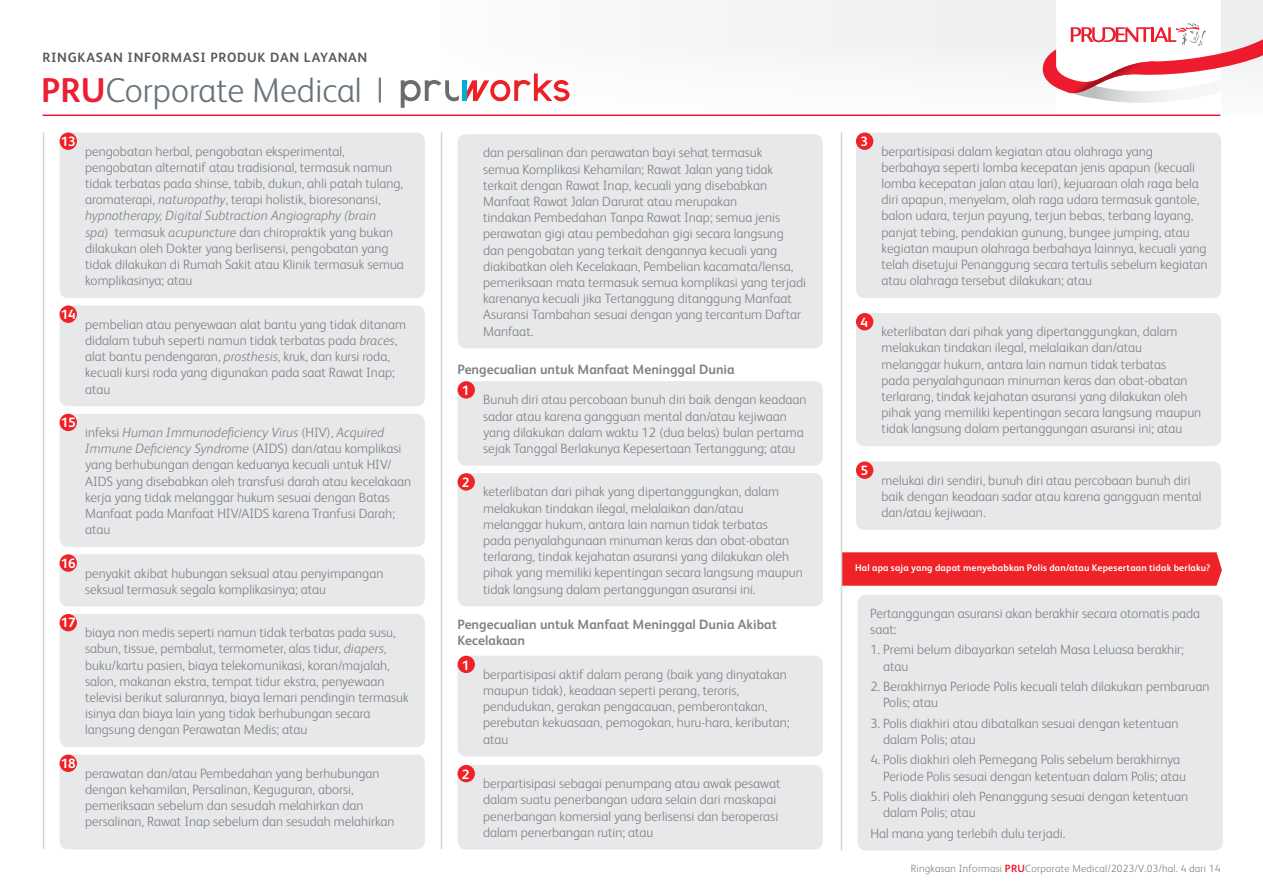
<style>
.page{position:relative;width:1263px;height:893px;background:#fff}
.page>*{position:absolute;margin:0;border:0;box-sizing:border-box;transform-origin:0 0}
.t1{font:300 34.5px "FS Albert Pro";color:#68747b}
.t2{font:300 13.5px/16.2px "FS Albert Pro";color:#808386}
.t3{font:700 13.5px/16.2px "FS Albert Pro";color:#808386}
.t4{font:700 13.5px "FS Albert Pro";letter-spacing:.05em;color:#595a5c}
.t5{font:700 13.5px "FS Albert Pro";color:#fff}
.t6{font:300 10.5px "FS Albert Pro";letter-spacing:.02em;color:#808386}
.t7{font:700 9.6px "FS Albert Pro";letter-spacing:.02em;color:#fff}
.s1{font-weight:700;color:#ed1f30}
.s2{font-style:italic}
</style>
<div class="page">
<hr style="left:43px;top:115px;width:1177px;height:1px;background:#ed1b2d">
<svg style="left:1043px;top:22px;width:220px;height:81px"></svg>
<hr style="left:441px;top:133px;width:1px;height:716px;background:#d2d4d5">
<hr style="left:43px;top:133px;width:1px;height:716px;background:#d2d4d5">
<hr style="left:841px;top:133px;width:1px;height:717px;background:#d2d4d5">
<svg style="left:401px;top:80px;width:58px;height:28px"></svg>
<svg style="left:466px;top:73px;width:103px;height:28px"></svg>
<hr style="left:462px;top:80px;width:4px;height:21px;background:#02add8">
<div style="left:60px;top:133px;width:365px;height:165px;background:#e7e8e9;border-radius:9px"></div>
<div style="left:60px;top:133px;width:17px;height:17px;background:#ee2227;border-radius:50%"></div>
<div style="left:60px;top:306px;width:365px;height:100px;background:#e7e8e9;border-radius:9px"></div>
<div style="left:60px;top:306px;width:17px;height:17px;background:#ee2227;border-radius:50%"></div>
<div style="left:60px;top:414px;width:365px;height:133px;background:#e7e8e9;border-radius:9px"></div>
<div style="left:60px;top:414px;width:17px;height:17px;background:#ee2227;border-radius:50%"></div>
<div style="left:60px;top:614px;width:365px;height:133px;background:#e7e8e9;border-radius:9px"></div>
<div style="left:60px;top:614px;width:17px;height:17px;background:#ee2227;border-radius:50%"></div>
<div style="left:458px;top:134px;width:365px;height:214px;background:#e7e8e9;border-radius:9px"></div>
<div style="left:60px;top:755px;width:365px;height:94px;background:#e7e8e9;border-radius:9px"></div>
<div style="left:60px;top:755px;width:17px;height:17px;background:#ee2227;border-radius:50%"></div>
<div style="left:60px;top:554px;width:365px;height:52px;background:#e7e8e9;border-radius:9px"></div>
<div style="left:60px;top:554px;width:17px;height:18px;background:#ee2227;border-radius:50%"></div>
<div style="left:458px;top:381px;width:365px;height:85px;background:#e7e8e9;border-radius:9px"></div>
<div style="left:458px;top:381px;width:17px;height:18px;background:#ee2227;border-radius:50%"></div>
<div style="left:458px;top:656px;width:365px;height:100px;background:#e7e8e9;border-radius:9px"></div>
<div style="left:458px;top:656px;width:17px;height:17px;background:#ee2227;border-radius:50%"></div>
<div style="left:458px;top:473px;width:365px;height:133px;background:#e7e8e9;border-radius:9px"></div>
<div style="left:458px;top:473px;width:17px;height:18px;background:#ee2227;border-radius:50%"></div>
<div style="left:856px;top:133px;width:365px;height:165px;background:#e7e8e9;border-radius:9px"></div>
<div style="left:856px;top:133px;width:17px;height:17px;background:#ee2227;border-radius:50%"></div>
<div style="left:856px;top:313px;width:365px;height:133px;background:#e7e8e9;border-radius:9px"></div>
<div style="left:856px;top:313px;width:17px;height:17px;background:#ee2227;border-radius:50%"></div>
<div style="left:856px;top:461px;width:365px;height:69px;background:#e7e8e9;border-radius:9px"></div>
<div style="left:856px;top:461px;width:17px;height:18px;background:#ee2227;border-radius:50%"></div>
<div style="left:458px;top:765px;width:365px;height:84px;background:#e7e8e9;border-radius:9px"></div>
<div style="left:458px;top:765px;width:17px;height:17px;background:#ee2227;border-radius:50%"></div>
<div style="left:842px;top:552px;width:380px;height:34px;background:#ee2227"></div>
<div style="left:857px;top:595px;width:366px;height:255px;background:#e7e8e9;border-radius:9px"></div>
<p class="t4" style="left:43px;top:48px;width:326px">RINGKASAN INFORMASI PRODUK DAN LAYANAN</p>
<h1 class="t1" style="left:41px;top:67px;width:344px"><span class="s1">PRU</span>Corporate Medical |</h1>
<p class="t2" style="left:85px;top:142px;width:320px">pengobatan herbal, pengobatan eksperimental, pengobatan alternatif atau tradisional, termasuk namun tidak terbatas pada shinse, tabib, dukun, ahli patah tulang, aromaterapi, <span class="s2">naturopathy</span>, terapi holistik, bioresonansi, <span class="s2">hypnotherapy, Digital Subtraction Angiography (brain<br>spa</span>) termasuk <span class="s2">acupuncture</span> dan chiropraktik yang bukan dilakukan oleh Dokter yang berlisensi, pengobatan yang tidak dilakukan di Rumah Sakit atau Klinik termasuk semua komplikasinya; atau</p>
<p class="t5" style="left:61px;top:132px;width:17px">13</p>
<p class="t5" style="left:61px;top:305px;width:17px">14</p>
<p class="t5" style="left:61px;top:413px;width:17px">15</p>
<p class="t5" style="left:61px;top:554px;width:17px">16</p>
<p class="t5" style="left:61px;top:613px;width:17px">17</p>
<p class="t5" style="left:61px;top:754px;width:17px">18</p>
<p class="t2" style="left:85px;top:315px;width:323px">pembelian atau penyewaan alat bantu yang tidak ditanam didalam tubuh seperti namun tidak terbatas pada <span class="s2">braces</span>, alat bantu pendengaran, <span class="s2">prosthesis</span>, kruk, dan kursi roda, kecuali kursi roda yang digunakan pada saat Rawat Inap; atau</p>
<p class="t2" style="left:85px;top:423px;width:328px">infeksi <span class="s2">Human Immunodeficiency Virus</span> (HIV), <span class="s2">Acquired Immune Deficiency Syndrome</span> (AIDS) dan/atau komplikasi yang berhubungan dengan keduanya kecuali untuk HIV/ AIDS yang disebabkan oleh transfusi darah atau kecelakaan kerja yang tidak melanggar hukum sesuai dengan Batas Manfaat pada Manfaat HIV/AIDS karena Tranfusi Darah; atau</p>
<p class="t2" style="left:85px;top:564px;width:300px">penyakit akibat hubungan seksual atau penyimpangan seksual termasuk segala komplikasinya; atau</p>
<p class="t2" style="left:85px;top:624px;width:325px">biaya non medis seperti namun tidak terbatas pada susu, sabun, tissue, pembalut, termometer, alas tidur, <span class="s2">diapers</span>, buku/kartu pasien, biaya telekomunikasi, koran/majalah, salon, makanan ekstra, tempat tidur ekstra, penyewaan televisi berikut salurannya, biaya lemari pendingin termasuk isinya dan biaya lain yang tidak berhubungan secara langsung dengan Perawatan Medis; atau</p>
<p class="t2" style="left:85px;top:764px;width:311px">perawatan dan/atau Pembedahan yang berhubungan dengan kehamilan, Persalinan, Keguguran, aborsi, pemeriksaan sebelum dan sesudah melahirkan dan persalinan, Rawat Inap sebelum dan sesudah melahirkan</p>
<p class="t2" style="left:483px;top:144px;width:325px">dan persalinan dan perawatan bayi sehat termasuk<br>semua Komplikasi Kehamilan; Rawat Jalan yang tidak terkait dengan Rawat Inap, kecuali yang disebabkan Manfaat Rawat Jalan Darurat atau merupakan<br>tindakan Pembedahan Tanpa Rawat Inap; semua jenis perawatan gigi atau pembedahan gigi secara langsung dan pengobatan yang terkait dengannya kecuali yang diakibatkan oleh Kecelakaan, Pembelian kacamata/lensa, pemeriksaan mata termasuk semua komplikasi yang terjadi karenanya kecuali jika Tertanggung ditanggung Manfaat Asuransi Tambahan sesuai dengan yang tercantum Daftar Manfaat.</p>
<p class="t3" style="left:458px;top:360px;width:279px">Pengecualian untuk Manfaat Meninggal Dunia</p>
<p class="t5" style="left:462px;top:381px;width:9px">1</p>
<p class="t5" style="left:462px;top:473px;width:9px">2</p>
<p class="t2" style="left:483px;top:391px;width:325px">Bunuh diri atau percobaan bunuh diri baik dengan keadaan sadar atau karena gangguan mental dan/atau kejiwaan yang dilakukan dalam waktu 12 (dua belas) bulan pertama sejak Tanggal Berlakunya Kepesertaan Tertanggung; atau</p>
<p class="t2" style="left:483px;top:483px;width:321px">keterlibatan dari pihak yang dipertanggungkan, dalam melakukan tindakan ilegal, melalaikan dan/atau melanggar hukum, antara lain namun tidak terbatas<br>pada penyalahgunaan minuman keras dan obat-obatan terlarang, tindak kejahatan asuransi yang dilakukan oleh pihak yang memiliki kepentingan secara langsung maupun tidak langsung dalam pertanggungan asuransi ini.</p>
<p class="t3" style="left:458px;top:615px;width:321px">Pengecualian untuk Manfaat Meninggal Dunia Akibat<br>Kecelakaan</p>
<p class="t5" style="left:462px;top:655px;width:9px">1</p>
<p class="t5" style="left:462px;top:765px;width:9px">2</p>
<p class="t2" style="left:483px;top:665px;width:308px">berpartisipasi aktif dalam perang (baik yang dinyatakan maupun tidak), keadaan seperti perang, teroris, pendudukan, gerakan pengacauan, pemberontakan, perebutan kekuasaan, pemogokan, huru-hara, keributan; atau</p>
<p class="t2" style="left:483px;top:774px;width:299px">berpartisipasi sebagai penumpang atau awak pesawat dalam suatu penerbangan udara selain dari maskapai penerbangan komersial yang berlisensi dan beroperasi dalam penerbangan rutin; atau</p>
<p class="t5" style="left:860px;top:132px;width:9px">3</p>
<p class="t5" style="left:860px;top:313px;width:9px">4</p>
<p class="t5" style="left:860px;top:461px;width:9px">5</p>
<p class="t2" style="left:881px;top:142px;width:328px">berpartisipasi dalam kegiatan atau olahraga yang berbahaya seperti lomba kecepatan jenis apapun (kecuali lomba kecepatan jalan atau lari), kejuaraan olah raga bela diri apapun, menyelam, olah raga udara termasuk gantole, balon udara, terjun payung, terjun bebas, terbang layang, panjat tebing, pendakian gunung, bungee jumping, atau kegiatan maupun olahraga berbahaya lainnya, kecuali yang telah disetujui Penanggung secara tertulis sebelum kegiatan atau olahraga tersebut dilakukan; atau</p>
<p class="t2" style="left:881px;top:323px;width:321px">keterlibatan dari pihak yang dipertanggungkan, dalam melakukan tindakan ilegal, melalaikan dan/atau melanggar hukum, antara lain namun tidak terbatas<br>pada penyalahgunaan minuman keras dan obat-obatan terlarang, tindak kejahatan asuransi yang dilakukan oleh pihak yang memiliki kepentingan secara langsung maupun tidak langsung dalam pertanggungan asuransi ini; atau</p>
<p class="t2" style="left:881px;top:471px;width:321px">melukai diri sendiri, bunuh diri atau percobaan bunuh diri baik dengan keadaan sadar atau karena gangguan mental dan/atau kejiwaan.</p>
<p class="t7" style="left:855px;top:561px;width:357px">Hal apa saja yang dapat menyebabkan Polis dan/atau Kepesertaan tidak berlaku?</p>
<p class="t2" style="left:870px;top:604px;width:331px">Pertanggungan asuransi akan berakhir secara otomatis pada saat:</p>
<p class="t2" style="left:883px;top:641px;width:302px;text-indent:-13px">1. Premi belum dibayarkan setelah Masa Leluasa berakhir; atau</p>
<p class="t2" style="left:883px;top:677px;width:328px;text-indent:-13px">2. Berakhirnya Periode Polis kecuali telah dilakukan pembaruan<br>Polis; atau</p>
<p class="t2" style="left:883px;top:714px;width:297px;text-indent:-13px">3. Polis diakhiri atau dibatalkan sesuai dengan ketentuan dalam Polis; atau</p>
<p class="t2" style="left:883px;top:751px;width:304px;text-indent:-13px">4. Polis diakhiri oleh Pemegang Polis sebelum berakhirnya<br>Periode Polis sesuai dengan ketentuan dalam Polis; atau</p>
<p class="t2" style="left:883px;top:787px;width:306px;text-indent:-13px">5. Polis diakhiri oleh Penanggung sesuai dengan ketentuan dalam Polis; atau</p>
<p class="t2" style="left:870px;top:824px;width:197px">Hal mana yang terlebih dulu terjadi.</p>
<p class="t6" style="left:911px;top:861px;width:311px">Ringkasan Informasi <span class="s1">PRU</span>Corporate Medical/2023/V.03/hal. 4 dari 14</p>
</div>
